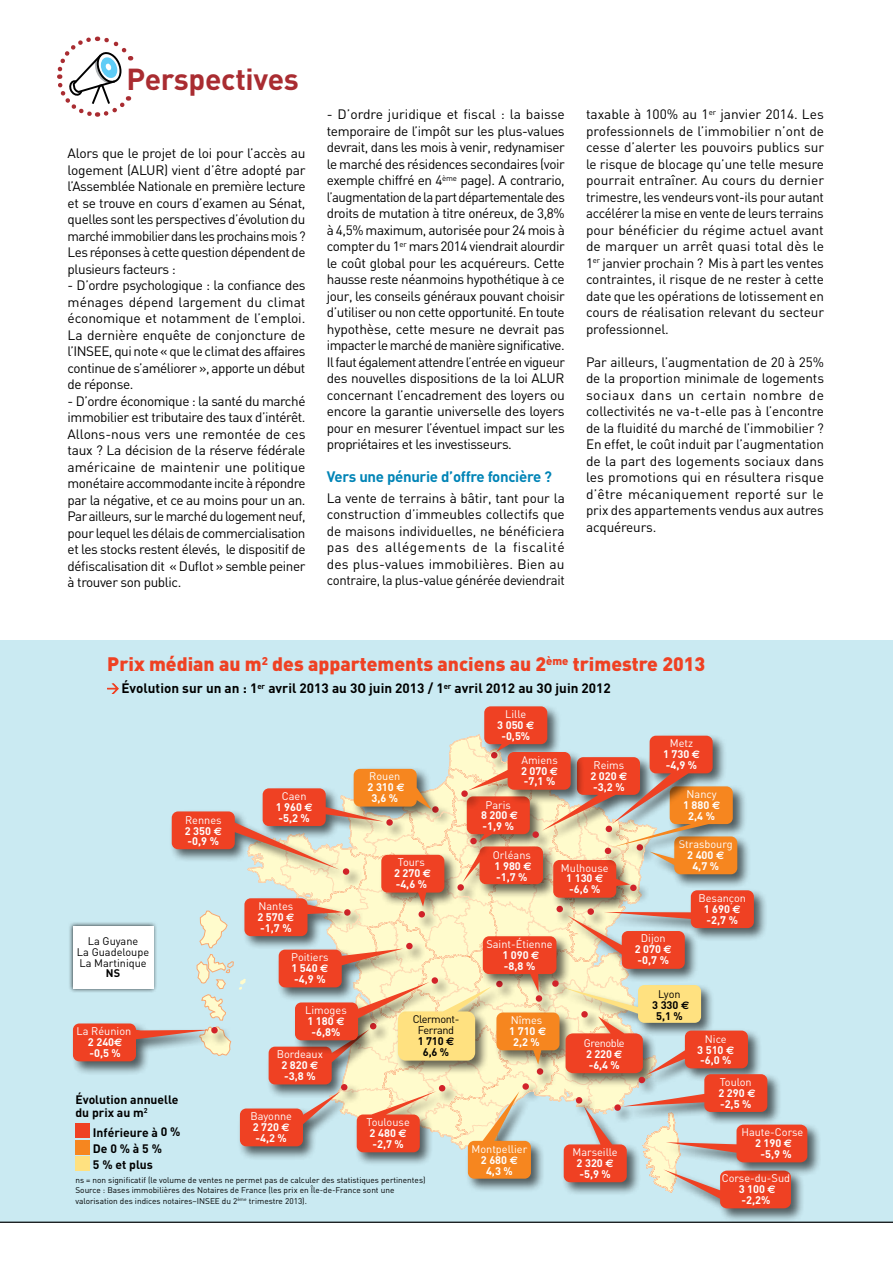
<style>
.page{position:relative;width:893px;height:1263px;background:#fff}
.page>*{position:absolute;margin:0;border:0;box-sizing:border-box;transform-origin:0 0}
.t1{font:700 30px "DIN";letter-spacing:-.01em;color:#a92c31}
.t2{font:900 19.35px "DIN";color:#ef4123}
.t3{font:700 15px "DIN";letter-spacing:-.02em;color:#0084b6}
.t4{font:13.5px/16.5px "DIN";letter-spacing:-.03em;color:#000;text-align:justify}
.t5{font:700 13.5px "DIN";color:#000}
.t6{font:700 12.15px/16.4px "DIN";color:#000}
.t7{font:700 10.95px/10.9px "DIN";color:#fff;text-align:center}
.t8{font:10.95px/10.9px "DIN";color:#fff;text-align:center}
.t9{font:10.95px/10.9px "DIN";color:#000;text-align:center}
.t10{font:10.95px/10.9px "DIN";letter-spacing:-.04em;color:#000;text-align:center}
.t11{font:700 10.95px/10.9px "DIN";color:#000;text-align:center}
.t12{font:8.25px/10.5px "DIN";color:#000}
.s1{font-weight:400}
.s2{font-family:"Euro Sans"}
.s3{font-weight:700}
.s4{font-family:"Euro Sans";font-weight:700}
</style>
<div class="page">
<div style="left:0;top:640px;width:893px;height:582px;background:#caeaf2"></div>
<svg style="left:107px;top:683px;width:12px;height:11px"></svg>
<div style="left:482px;top:704px;width:79px;height:61px;background:#c6e6ee"></div>
<div style="left:663px;top:1168px;width:142px;height:55px;background:#000;opacity:.6"></div>
<div style="left:666px;top:1122px;width:155px;height:54px;background:#000;opacity:.6"></div>
<svg style="left:57px;top:36px;width:75px;height:81px"></svg>
<hr style="left:0;top:1221px;width:893px;height:2px;background:#000">
<div style="left:68px;top:921px;width:90px;height:72px;background:#000;opacity:.75"></div>
<svg style="left:73px;top:706px;width:734px;height:502px"></svg>
<div style="left:460px;top:789px;width:21px;height:21px;background:#000;opacity:.6"></div>
<div style="left:461px;top:790px;width:7px;height:7px;background:#d2232a;border-radius:50%"></div>
<h1 class="t1" style="left:126px;top:60px;width:174px">Perspectives</h1>
<p class="t4" style="left:68px;top:145px;width:240px">Alors que le projet de loi pour l’accès au logement (ALUR) vient d’être adopté par l’Assemblée Nationale en première lecture et se trouve en cours d’examen au Sénat, quelles sont les perspectives d’évolution du marché immobilier dans les prochains mois ?<br>Les réponses à cette question dépendent de plusieurs facteurs :</p>
<p class="t4" style="left:68px;top:277px;width:239px">- D’ordre psychologique : la confiance des ménages dépend largement du climat économique et notamment de l’emploi.<br>La dernière enquête de conjoncture de l’INSEE, qui note « que le climat des affaires continue de s’améliorer », apporte un début de réponse.</p>
<p class="t4" style="left:68px;top:392px;width:240px">- D’ordre économique : la santé du marché immobilier est tributaire des taux d’intérêt.<br>Allons-nous vers une remontée de ces taux ? La décision de la réserve fédérale américaine de maintenir une politique monétaire accommodante incite à répondre par la négative, et ce au moins pour un an.<br>Par ailleurs, sur le marché du logement neuf, pour lequel les délais de commercialisation et les stocks restent élevés, le dispositif de défiscalisation dit « Duflot » semble peiner à trouver son public.</p>
<p class="t4" style="left:327px;top:106px;width:240px">- D’ordre juridique et fiscal : la baisse temporaire de l’impôt sur les plus-values devrait, dans les mois à venir, redynamiser le marché des résidences secondaires (voir exemple chiffré en 4<sup>ème</sup> page). A contrario, l’augmentation de la part départementale des droits de mutation à titre onéreux, de 3,8% à 4,5% maximum, autorisée pour 24 mois à compter du 1<sup>er</sup> mars 2014 viendrait alourdir le coût global pour les acquéreurs. Cette hausse reste néanmoins hypothétique à ce jour, les conseils généraux pouvant choisir d’utiliser ou non cette opportunité. En toute hypothèse, cette mesure ne devrait pas impacter le marché de manière significative.<br>Il faut également attendre l’entrée en vigueur des nouvelles dispositions de la loi ALUR concernant l’encadrement des loyers ou encore la garantie universelle des loyers pour en mesurer l’éventuel impact sur les propriétaires et les investisseurs.</p>
<p class="t3" style="left:327px;top:467px;width:227px">Vers une pénurie d’offre foncière ?</p>
<p class="t4" style="left:327px;top:490px;width:240px">La vente de terrains à bâtir, tant pour la construction d’immeubles collectifs que de maisons individuelles, ne bénéficiera pas des allégements de la fiscalité des plus-values immobilières. Bien au contraire, la plus-value générée deviendrait</p>
<p class="t4" style="left:586px;top:106px;width:240px">taxable à 100% au 1<sup>er</sup> janvier 2014. Les professionnels de l’immobilier n’ont de cesse d’alerter les pouvoirs publics sur le risque de blocage qu’une telle mesure pourrait entraîner. Au cours du dernier trimestre, les vendeurs vont-ils pour autant accélérer la mise en vente de leurs terrains pour bénéficier du régime actuel avant de marquer un arrêt quasi total dès le 1<sup>er</sup> janvier prochain ? Mis à part les ventes contraintes, il risque de ne rester à cette date que les opérations de lotissement en cours de réalisation relevant du secteur professionnel.</p>
<p class="t4" style="left:586px;top:353px;width:240px">Par ailleurs, l’augmentation de 20 à 25% de la proportion minimale de logements sociaux dans un certain nombre de collectivités ne va-t-elle pas à l’encontre de la fluidité du marché de l’immobilier ?<br>En effet, le coût induit par l’augmentation de la part des logements sociaux dans les promotions qui en résultera risque d’être mécaniquement reporté sur le prix des appartements vendus aux autres acquéreurs.</p>
<h2 class="t2" style="left:107px;top:651px;width:599px">Prix médian au m<sup>2</sup> des appartements anciens au 2<sup>ème</sup> trimestre 2013</h2>
<p class="t5" style="left:121px;top:679px;width:491px">Évolution sur un an : 1<sup>er</sup> avril 2013 au 3O juin 2013 / 1<sup>er</sup> avril 2012 au 3O juin 2012</p>
<p class="t7" style="left:497px;top:708px;width:39px"><span class="s1">Lille<br></span>3 050 <span class="s2">€ </span>-0,5%</p>
<p class="t7" style="left:663px;top:737px;width:39px"><span class="s1">Metz<br></span>1 730 <span class="s2">€ </span>-4,9 %</p>
<p class="t7" style="left:521px;top:754px;width:39px;text-align:justify"><span class="s1">Amiens </span>2 070 <span class="s2">€ </span>-7,1 %</p>
<p class="t7" style="left:590px;top:759px;width:39px;text-align:left"><span class="s1">Reims<br></span>2 020 <span class="s2">€ </span>-3,2 %</p>
<p class="t7" style="left:368px;top:770px;width:39px"><span class="s1">Rouen<br></span>2 310 <span class="s2">€<br></span>3,6 %</p>
<p class="t7" style="left:683px;top:788px;width:39px"><span class="s1">Nancy<br></span>1 880 <span class="s2">€<br></span>2,4 %</p>
<p class="t7" style="left:276px;top:790px;width:39px"><span class="s1">Caen<br></span>1 960 <span class="s2">€ </span>-5,2 %</p>
<p class="t7" style="left:481px;top:799px;width:39px"><span class="s1">Paris<br></span>8 200 <span class="s2">€ </span>-1,9 %</p>
<p class="t7" style="left:185px;top:814px;width:39px;text-align:justify"><span class="s1">Rennes </span>2 350 <span class="s2">€ </span>-0,9 %</p>
<p class="t8" style="left:679px;top:838px;width:55px">Strasbourg<br><span class="s3">2 400</span> <span class="s4">€</span></p>
<p class="t7" style="left:493px;top:849px;width:40px;text-align:justify"><span class="s1">Orléans </span>1 980 <span class="s2">€ </span>-1,7 %</p>
<p class="t8" style="left:398px;top:856px;width:29px">Tours</p>
<p class="t7" style="left:692px;top:860px;width:28px">4,7 %</p>
<p class="t7" style="left:394px;top:867px;width:39px;text-align:left">2 270 <span class="s2">€ </span>-4,6 %</p>
<p class="t7" style="left:561px;top:862px;width:49px"><span class="s1">Mulhouse<br></span>1 130 <span class="s2">€ </span>-6,6 %</p>
<p class="t7" style="left:698px;top:892px;width:49px"><span class="s1">Besançon<br></span>1 690 <span class="s2">€ </span>-2,7 %</p>
<p class="t7" style="left:257px;top:900px;width:39px;text-align:justify"><span class="s1">Nantes </span>2 570 <span class="s2">€ </span>-1,7 %</p>
<p class="t7" style="left:635px;top:932px;width:39px"><span class="s1">Dijon<br></span>2 070 <span class="s2">€ </span>-0,7 %</p>
<p class="t11" style="left:652px;top:988px;width:39px"><span class="s1">Lyon<br></span>3 330 <span class="s2">€<br></span>5,1 %</p>
<p class="t9" style="left:77px;top:935px;width:74px">La Guyane<br>La Guadeloupe<br>La Martinique</p>
<p class="t11" style="left:106px;top:967px;width:8px">ns</p>
<p class="t8" style="left:486px;top:938px;width:68px">Saint-Étienne<br><span class="s3">1 090</span> <span class="s4">€<br></span><span class="s3">-8,8 %</span></p>
<p class="t7" style="left:291px;top:951px;width:39px;text-align:justify"><span class="s1">Poitiers </span>1 540 <span class="s2">€ </span>-4,9 %</p>
<p class="t7" style="left:305px;top:1004px;width:43px"><span class="s1">Limoges<br></span>1 180 <span class="s2">€ </span>-6,8%</p>
<p class="t10" style="left:413px;top:1014px;width:48px">Clermont-<br>Ferrand<br><span class="s3">1 710</span> <span class="s4">€</span></p>
<p class="t7" style="left:509px;top:1014px;width:39px"><span class="s1">Nîmes<br></span>1 710 <span class="s2">€<br></span>2,2 %</p>
<p class="t8" style="left:77px;top:1026px;width:56px">La Réunion<br><span class="s3">2 240</span><span class="s4">€ </span><span class="s3">-0,5 %</span></p>
<p class="t7" style="left:697px;top:1033px;width:39px"><span class="s1">Nice<br></span>3 510 <span class="s2">€ </span>-6,0 %</p>
<p class="t7" style="left:584px;top:1037px;width:42px;text-align:left"><span class="s1">Grenoble<br></span>2 220 <span class="s2">€ </span>-6,4 %</p>
<p class="t8" style="left:277px;top:1049px;width:48px">Bordeaux</p>
<p class="t11" style="left:423px;top:1046px;width:28px">6,6 %</p>
<p class="t7" style="left:281px;top:1059px;width:39px;text-align:left">2 820 <span class="s2">€ </span>-3,8 %</p>
<p class="t7" style="left:250px;top:1110px;width:43px;text-align:left"><span class="s1">Bayonne<br></span>2 720 <span class="s2">€ </span>-4,2 %</p>
<p class="t7" style="left:718px;top:1076px;width:39px;text-align:left"><span class="s1">Toulon<br></span>2 290 <span class="s2">€ </span>-2,5 %</p>
<p class="t6" style="left:75px;top:1092px;width:105px;line-height:13.5px">évolution annuelle du prix au m<sup>2</sup></p>
<p class="t6" style="left:93px;top:1124px;width:89px">I nférieure à 0 %<br>De 0 % à 5 %<br>5 % et plus</p>
<p class="t12" style="left:75px;top:1174px;width:352px">ns = non significatif (le volume de ventes ne permet pas de calculer des statistiques pertinentes)<br>Source : Bases immobilières des Notaires de France (les prix en Île-de-France sont une valorisation des indices notaires–INSEE du 2<sup>ème</sup> trimestre 2013).</p>
<p class="t7" style="left:366px;top:1116px;width:45px;text-align:left"><span class="s1">Toulouse<br></span>2 480 <span class="s2">€ </span>-2,7 %</p>
<p class="t8" style="left:741px;top:1126px;width:64px">Haute-Corse</p>
<p class="t7" style="left:755px;top:1137px;width:39px">2 190 <span class="s2">€</span></p>
<p class="t7" style="left:760px;top:1148px;width:33px">-5,9 %</p>
<p class="t8" style="left:471px;top:1143px;width:57px">Montpellier<br><span class="s3">2 680</span> <span class="s4">€<br></span><span class="s3">4,3 %</span></p>
<p class="t8" style="left:572px;top:1146px;width:47px">Marseille<br><span class="s3">2 320</span> <span class="s4">€ </span><span class="s3">-5,9 %</span></p>
<p class="t8" style="left:722px;top:1172px;width:70px">Corse-du-Sud<br><span class="s3">3 100</span> <span class="s4">€ </span><span class="s3">-2,2%</span></p>
</div>
